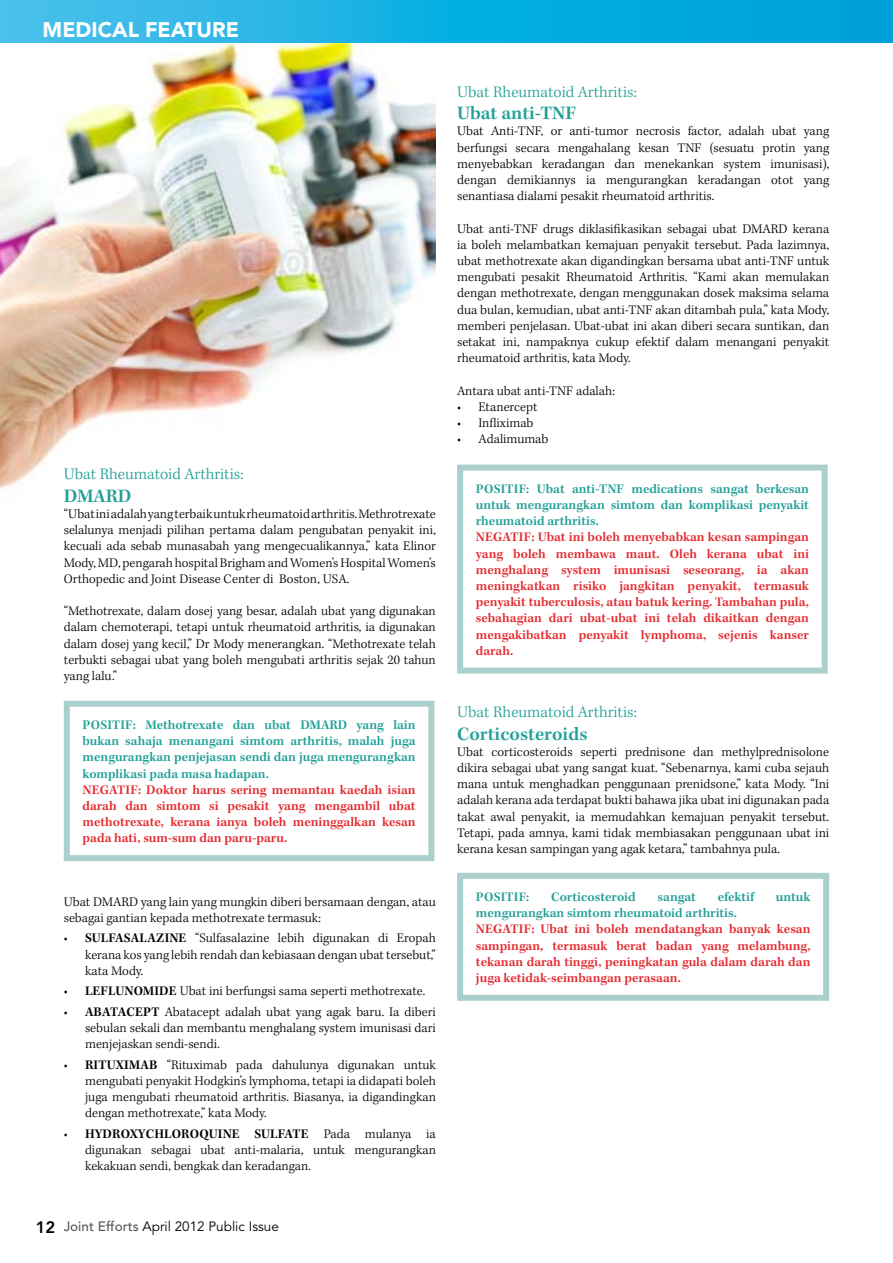
<style>
.page{position:relative;width:893px;height:1263px;background:#fff}
.page>*{position:absolute;margin:0;border:0;box-sizing:border-box;transform-origin:0 0}
.t1{font:900 21px "Avenir LT Std";color:#fff}
.t2{font:600 19.5px "Kepler Std";color:#22a098}
.t3{font:300 16.5px "Kepler Std";color:#22a098}
.t4{font:300 13.5px/16.2px "Kepler Std";color:#000;text-align:justify}
.t5{font:600 13.5px/16.2px "Kepler Std";color:#e42a2f;text-align:justify}
.t6{font:600 13.5px/16.2px "Kepler Std";color:#22a098;text-align:justify}
.t7{font:13.5px "Avenir LT Std";color:#000}
.t8{font:600 13.5px "Kepler Std";letter-spacing:.025em;color:#22a098}
.s1{font-weight:600}
.s2{font-weight:800;font-size:16.5px}
.s3{font-weight:500;color:#58585a}
</style>
<div class="page">
<img style="left:0;top:43px;width:436px;height:459px">
<div style="left:64px;top:701px;width:370px;height:160px;border:6px solid #abd0cb"></div>
<div style="left:457px;top:465px;width:371px;height:208px;border:6px solid #abd0cb"></div>
<div style="left:457px;top:873px;width:372px;height:128px;border:6px solid #abd0cb"></div>
<svg style="left:0;top:0;width:893px;height:43px;background:#16afe2"></svg>
<h1 class="t1" style="left:43px;top:17px;width:129px">MEDICAL FEAT</h1>
<h1 class="t1" style="left:197px;top:17px;width:29px">URE</h1>
<p class="t3" style="left:64px;top:465px;width:181px">Ubat Rheumatoid Arthritis:</p>
<h2 class="t2" style="left:64px;top:485px;width:69px">DMARD</h2>
<p class="t4" style="left:64px;top:506px;width:374px">“Ubat ini adalah yang terbaik untuk rheumatoid arthritis. Methrotrexate selalunya menjadi pilihan pertama dalam pengubatan penyakit ini, kecuali ada sebab munasabah yang mengecualikannya,” kata Elinor Mody, MD, pengarah hospital Brigham and Women’s Hospital Women’s Orthopedic and Joint Disease Center di Boston, USA.</p>
<p class="t4" style="left:64px;top:603px;width:374px">“Methotrexate, dalam dosej yang besar, adalah ubat yang digunakan dalam chemoterapi, tetapi untuk rheumatoid arthritis, ia digunakan dalam dosej yang kecil,” Dr Mody menerangkan. “Methotrexate telah terbukti sebagai ubat yang boleh mengubati arthritis sejak 20 tahun yang lalu.”</p>
<p class="t6" style="left:83px;top:717px;width:335px">Positif: Methotrexate dan ubat DMARD yang lain bukan sahaja menangani simtom arthritis, malah juga mengurangkan penjejasan sendi dan juga mengurangkan komplikasi pada masa hadapan.</p>
<p class="t5" style="left:83px;top:782px;width:335px">Negatif: Doktor harus sering memantau kaedah isian darah dan simtom si pesakit yang mengambil ubat methotrexate, kerana ianya boleh meninggalkan kesan pada hati, sum-sum dan paru-paru.</p>
<p class="t4" style="left:64px;top:894px;width:374px">Ubat DMARD yang lain yang mungkin diberi bersamaan dengan, atau sebagai gantian kepada methotrexate termasuk:</p>
<p class="t4" style="left:85px;top:930px;width:352px;text-indent:-21px">• <span class="s1">Sulfasalazine</span> “Sulfasalazine lebih digunakan di Eropah kerana kos yang lebih rendah dan kebiasaan dengan ubat tersebut,” kata Mody.</p>
<p class="t4" style="left:64px;top:983px;width:363px">• <span class="s1">Leflunomide</span> Ubat ini berfungsi sama seperti methotrexate.</p>
<p class="t4" style="left:85px;top:1004px;width:352px;text-indent:-21px">• <span class="s1">Abatacept</span> Abatacept adalah ubat yang agak baru. Ia diberi sebulan sekali dan membantu menghalang system imunisasi dari menjejaskan sendi-sendi.</p>
<p class="t4" style="left:85px;top:1057px;width:352px;text-indent:-21px">• <span class="s1">Rituximab</span> “Rituximab pada dahulunya digunakan untuk mengubati penyakit Hodgkin’s lymphoma, tetapi ia didapati boleh juga mengubati rheumatoid arthritis. Biasanya, ia digandingkan dengan methotrexate,” kata Mody.</p>
<p class="t4" style="left:85px;top:1126px;width:352px;text-indent:-21px">• <span class="s1">Hydroxychloroquine sulfate</span> Pada mulanya ia digunakan sebagai ubat anti-malaria, untuk mengurangkan kekakuan sendi, bengkak dan keradangan.</p>
<p class="t7" style="left:36px;top:1218px;width:245px"><span class="s2">12</span> <span class="s3">Joint Efforts</span> April 2012 Public Issue</p>
<p class="t3" style="left:457px;top:82px;width:181px">Ubat Rheumatoid Arthritis:</p>
<h2 class="t2" style="left:457px;top:102px;width:120px">Ubat anti-TNF</h2>
<p class="t4" style="left:457px;top:124px;width:374px">Ubat Anti-TNF, or anti-tumor necrosis factor, adalah ubat yang berfungsi secara mengahalang kesan TNF (sesuatu protin yang menyebabkan keradangan dan menekankan system imunisasi), dengan demikiannys ia mengurangkan keradangan otot yang senantiasa dialami pesakit rheumatoid arthritis.</p>
<p class="t4" style="left:457px;top:221px;width:374px">Ubat anti-TNF drugs diklasifikasikan sebagai ubat DMARD kerana ia boleh melambatkan kemajuan penyakit tersebut. Pada lazimnya, ubat methotrexate akan digandingkan bersama ubat anti-TNF untuk mengubati pesakit Rheumatoid Arthritis. “Kami akan memulakan dengan methotrexate, dengan menggunakan dosek maksima selama dua bulan, kemudian, ubat anti-TNF akan ditambah pula,” kata Mody, memberi penjelasan. Ubat-ubat ini akan diberi secara suntikan, dan setakat ini, nampaknya cukup efektif dalam menangani penyakit rheumatoid arthritis, kata Mody.</p>
<p class="t4" style="left:457px;top:383px;width:159px">Antara ubat anti-TNF adalah:</p>
<p class="t4" style="left:457px;top:399px;width:82px">• Etanercept</p>
<p class="t4" style="left:457px;top:415px;width:78px">• Infliximab</p>
<p class="t4" style="left:457px;top:431px;width:93px">• Adalimumab</p>
<p class="t6" style="left:476px;top:481px;width:335px">Positif: Ubat anti-TNF medications sangat berkesan untuk mengurangkan simtom dan komplikasi penyakit rheumatoid arthritis.</p>
<p class="t5" style="left:476px;top:530px;width:335px">Negatif: Ubat ini boleh menyebabkan kesan sampingan yang boleh membawa maut. Oleh kerana ubat ini menghalang system imunisasi seseorang, ia akan meningkatkan risiko jangkitan penyakit, termasuk penyakit tuberculosis, atau batuk kering. Tambahan pula, sebahagian dari ubat-ubat ini telah dikaitkan dengan mengakibatkan penyakit lymphoma, sejenis kanser darah.</p>
<p class="t3" style="left:457px;top:703px;width:181px">Ubat Rheumatoid Arthritis:</p>
<h2 class="t2" style="left:457px;top:722px;width:132px">Corticosteroids</h2>
<p class="t4" style="left:457px;top:744px;width:374px">Ubat corticosteroids seperti prednisone dan methylprednisolone dikira sebagai ubat yang sangat kuat. “Sebenarnya, kami cuba sejauh mana untuk menghadkan penggunaan prenidsone,” kata Mody. “Ini adalah kerana ada terdapat bukti bahawa jika ubat ini digunakan pada takat awal penyakit, ia memudahkan kemajuan penyakit tersebut.<br>Tetapi, pada amnya, kami tidak membiasakan penggunaan ubat ini kerana kesan sampingan yang agak ketara,” tambahnya pula.</p>
<p class="t8" style="left:476px;top:889px;width:55px">Positif:</p>
<p class="t6" style="left:551px;top:889px;width:86px">Corticosteroid</p>
<p class="t6" style="left:658px;top:889px;width:40px">sangat</p>
<p class="t6" style="left:718px;top:889px;width:39px">efektif</p>
<p class="t6" style="left:776px;top:889px;width:36px">untuk</p>
<p class="t6" style="left:476px;top:905px;width:263px">mengurangkan simtom rheumatoid arthritis.</p>
<p class="t5" style="left:476px;top:922px;width:336px">Negatif: Ubat ini boleh mendatangkan banyak kesan sampingan, termasuk berat badan yang melambung, tekanan darah tinggi, peningkatan gula dalam darah dan juga ketidak-seimbangan perasaan.</p>
</div>
